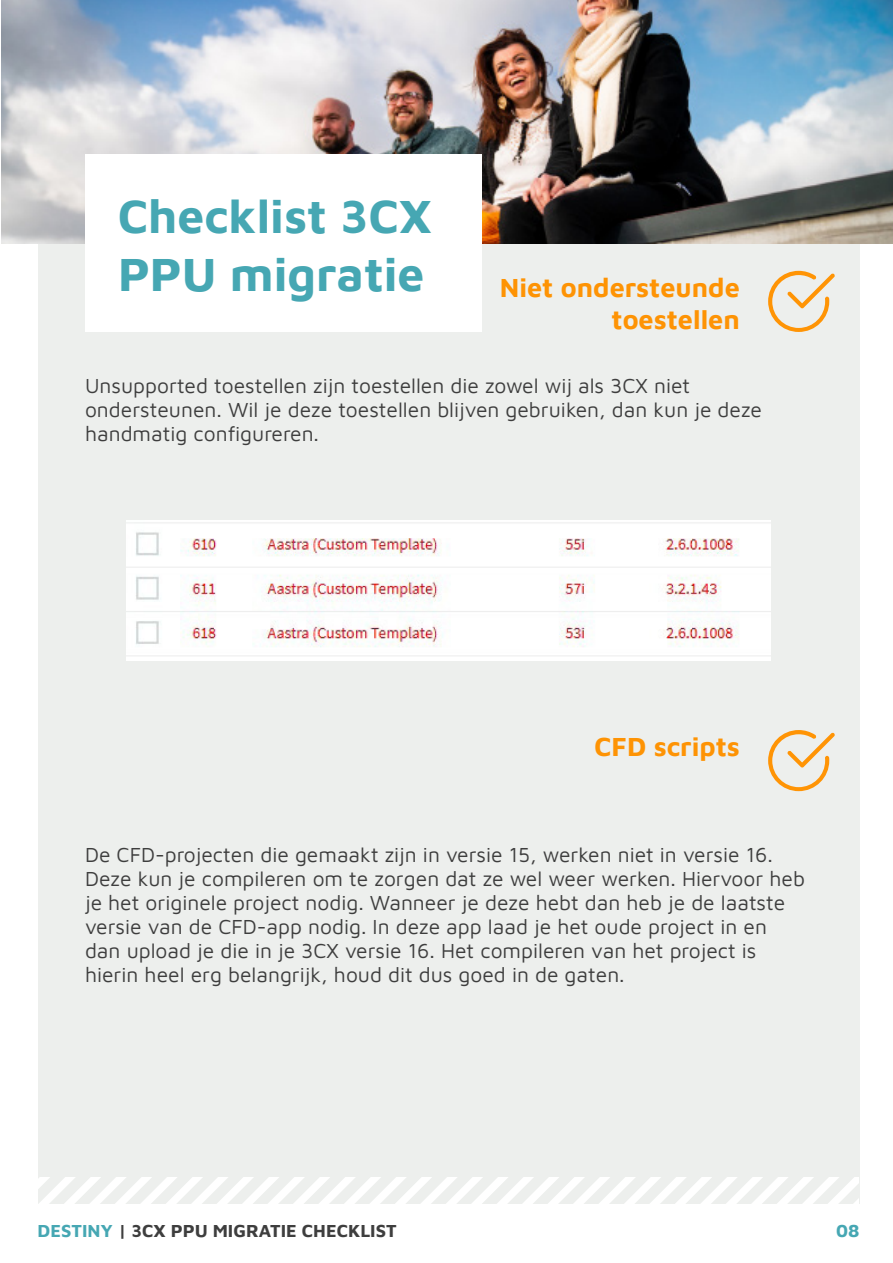
<style>
.page{position:relative;width:893px;height:1263px;background:#fff}
.page>*{position:absolute;margin:0;border:0;box-sizing:border-box;transform-origin:0 0}
.Titel_whitepaper{font:700 48px/57.6px "Maven Pro";color:#46a7b3}
.Groene_koppen{font:700 27px/32.4px "Maven Pro";color:#fe9304;text-align:right}
.Platte_tekst{font:21px/24px "Maven Pro";color:#3e3e3e}
.Inleidingen{font:700 18px "Maven Pro";color:#3e3e3e}
.Inleidingen-2{font:700 18px "Maven Pro";color:#46a7b3}
.s1{color:#46a7b3}
</style>
<div class="page">
<div style="left:38px;top:85px;width:822px;height:1093px;background:#edefed"></div>
<img style="left:2px;top:0;width:891px;height:243px">
<div style="left:85px;top:155px;width:397px;height:177px;background:#fff"></div>
<svg style="left:38px;top:1178px;width:821px;height:25px"></svg>
<img style="left:127px;top:520px;width:643px;height:140px">
<svg style="left:768px;top:271px;width:67px;height:61px"></svg>
<svg style="left:768px;top:730px;width:67px;height:61px"></svg>
<p class="Titel_whitepaper" style="left:118px;top:185px;width:315px">Checklist 3CX<br>PPU migratie</p>
<p class="Groene_koppen" style="left:500px;top:270px;width:242px">Niet ondersteunde toestellen</p>
<p class="Platte_tekst" style="left:85px;top:372px;width:679px">Unsupported toestellen zijn toestellen die zowel wij als 3CX niet ondersteunen. Wil je deze toestellen blijven gebruiken, dan kun je deze handmatig configureren.</p>
<p class="Groene_koppen" style="left:595px;top:729px;width:147px">CFD scripts</p>
<p class="Platte_tekst" style="left:85px;top:842px;width:721px">De CFD-projecten die gemaakt zijn in versie 15, werken niet in versie 16.<br>Deze kun je compileren om te zorgen dat ze wel weer werken. Hiervoor heb je het originele project nodig. Wanneer je deze hebt dan heb je de laatste versie van de CFD-app nodig. In deze app laad je het oude project in en dan upload je die in je 3CX versie 16. Het compileren van het project is hierin heel erg belangrijk, houd dit dus goed in de gaten.</p>
<p class="Inleidingen" style="left:38px;top:1218px;width:361px"><span class="s1">DESTINY</span> | 3CX PPU MIGRATIE CHECKLIST</p>
<p class="Inleidingen-2" style="left:836px;top:1218px;width:25px">08</p>
</div>
